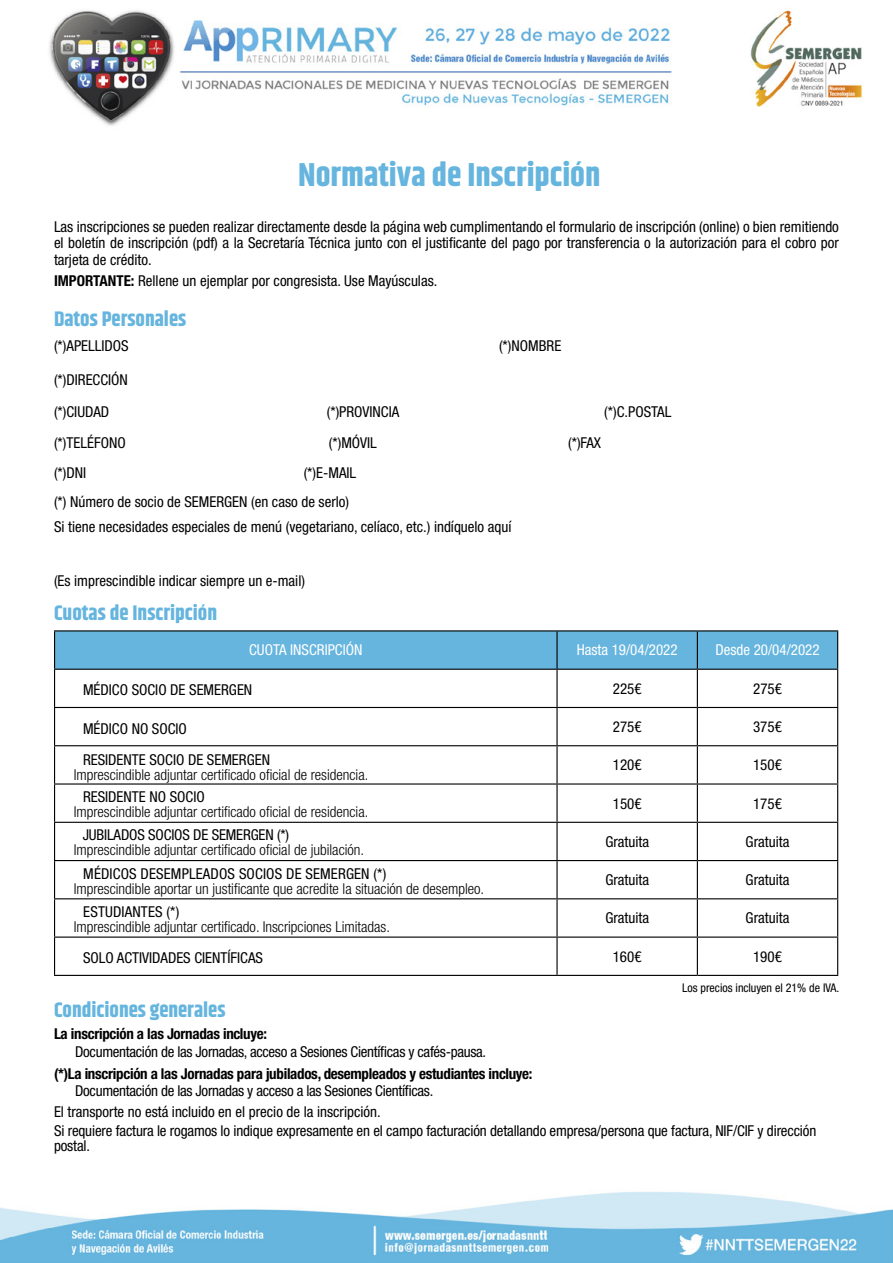
<style>
.page{position:relative;width:893px;height:1263px;background:#fff}
.page>*{position:absolute;margin:0;border:0;box-sizing:border-box;transform-origin:0 0}
.t1{font:700 33px "Khand";color:#66b5de}
.t2{font:700 21px "Khand";color:#66b5de}
.t3{font:condensed 15px/16.5px "Helvetica Neue LT Std";color:#000}
.t4{font:300 condensed 15px "Helvetica Neue LT Std";color:#000}
.t5{font:700 condensed 15px "Helvetica Neue LT Std";letter-spacing:-.02em;color:#000}
.t6{font:condensed 15px "Helvetica Neue LT Std";letter-spacing:-.02em;color:#000}
.t7{font:condensed 15px "Helvetica Neue LT Std";color:#fff}
.t8{font:condensed 12px "Helvetica Neue LT Std";color:#000}
.s1{font-weight:700}
</style>
<div class="page">
<img style="left:0;top:10px;width:893px;height:1253px">
<div style="left:55px;top:631px;width:782px;height:38px;background:#66b5de"></div>
<hr style="left:54px;top:630px;width:503px;height:1px;background:#000">
<hr style="left:54px;top:631px;width:1px;height:38px;background:#000">
<hr style="left:557px;top:630px;width:140px;height:1px;background:#000">
<hr style="left:556px;top:631px;width:2px;height:38px;background:#000">
<hr style="left:697px;top:630px;width:141px;height:1px;background:#000">
<hr style="left:697px;top:631px;width:1px;height:38px;background:#000">
<hr style="left:837px;top:631px;width:1px;height:38px;background:#000">
<hr style="left:54px;top:669px;width:503px;height:1px;background:#000">
<hr style="left:54px;top:670px;width:1px;height:37px;background:#000">
<hr style="left:557px;top:669px;width:140px;height:1px;background:#000">
<hr style="left:556px;top:670px;width:2px;height:37px;background:#000">
<hr style="left:697px;top:669px;width:141px;height:1px;background:#000">
<hr style="left:697px;top:670px;width:1px;height:37px;background:#000">
<hr style="left:837px;top:670px;width:1px;height:37px;background:#000">
<hr style="left:54px;top:707px;width:503px;height:1px;background:#000">
<hr style="left:54px;top:708px;width:1px;height:37px;background:#000">
<hr style="left:557px;top:707px;width:140px;height:1px;background:#000">
<hr style="left:556px;top:708px;width:2px;height:37px;background:#000">
<hr style="left:697px;top:707px;width:141px;height:1px;background:#000">
<hr style="left:697px;top:708px;width:1px;height:37px;background:#000">
<hr style="left:837px;top:708px;width:1px;height:37px;background:#000">
<hr style="left:54px;top:745px;width:503px;height:1px;background:#000">
<hr style="left:54px;top:746px;width:1px;height:37px;background:#000">
<hr style="left:557px;top:745px;width:140px;height:1px;background:#000">
<hr style="left:556px;top:746px;width:2px;height:37px;background:#000">
<hr style="left:697px;top:745px;width:141px;height:1px;background:#000">
<hr style="left:697px;top:746px;width:1px;height:37px;background:#000">
<hr style="left:837px;top:746px;width:1px;height:37px;background:#000">
<hr style="left:54px;top:783px;width:503px;height:1px;background:#000">
<hr style="left:54px;top:784px;width:1px;height:38px;background:#000">
<hr style="left:557px;top:783px;width:140px;height:1px;background:#000">
<hr style="left:556px;top:784px;width:2px;height:38px;background:#000">
<hr style="left:697px;top:783px;width:141px;height:1px;background:#000">
<hr style="left:697px;top:784px;width:1px;height:38px;background:#000">
<hr style="left:837px;top:784px;width:1px;height:38px;background:#000">
<hr style="left:54px;top:822px;width:503px;height:1px;background:#000">
<hr style="left:54px;top:823px;width:1px;height:37px;background:#000">
<hr style="left:557px;top:822px;width:140px;height:1px;background:#000">
<hr style="left:556px;top:823px;width:2px;height:37px;background:#000">
<hr style="left:697px;top:822px;width:141px;height:1px;background:#000">
<hr style="left:697px;top:823px;width:1px;height:37px;background:#000">
<hr style="left:837px;top:823px;width:1px;height:37px;background:#000">
<hr style="left:54px;top:860px;width:503px;height:1px;background:#000">
<hr style="left:54px;top:861px;width:1px;height:37px;background:#000">
<hr style="left:557px;top:860px;width:140px;height:1px;background:#000">
<hr style="left:556px;top:861px;width:2px;height:37px;background:#000">
<hr style="left:697px;top:860px;width:141px;height:1px;background:#000">
<hr style="left:697px;top:861px;width:1px;height:37px;background:#000">
<hr style="left:837px;top:861px;width:1px;height:37px;background:#000">
<hr style="left:54px;top:898px;width:503px;height:1px;background:#000">
<hr style="left:54px;top:899px;width:1px;height:37px;background:#000">
<hr style="left:557px;top:898px;width:140px;height:1px;background:#000">
<hr style="left:556px;top:899px;width:2px;height:37px;background:#000">
<hr style="left:697px;top:898px;width:141px;height:1px;background:#000">
<hr style="left:697px;top:899px;width:1px;height:37px;background:#000">
<hr style="left:837px;top:899px;width:1px;height:37px;background:#000">
<hr style="left:54px;top:936px;width:503px;height:2px;background:#000">
<hr style="left:54px;top:938px;width:1px;height:37px;background:#000">
<hr style="left:557px;top:936px;width:140px;height:2px;background:#000">
<hr style="left:556px;top:938px;width:2px;height:37px;background:#000">
<hr style="left:697px;top:936px;width:141px;height:2px;background:#000">
<hr style="left:697px;top:938px;width:1px;height:37px;background:#000">
<hr style="left:837px;top:938px;width:1px;height:37px;background:#000">
<hr style="left:54px;top:975px;width:503px;height:1px;background:#000">
<hr style="left:557px;top:975px;width:140px;height:1px;background:#000">
<hr style="left:697px;top:975px;width:141px;height:1px;background:#000">
<h1 class="t1" style="left:298px;top:151px;width:304px">Normativa de Inscripción</h1>
<p class="t3" style="left:54px;top:218px;width:786px;text-align:justify">Las inscripciones se pueden realizar directamente desde la página web cumplimentando el formulario de inscripción (online) o bien remitiendo el boletín de inscripción (pdf) a la Secretaría Técnica junto con el justificante del pago por transferencia o la autorización para el cobro por tarjeta de crédito.</p>
<p class="t3" style="left:54px;top:272px;width:385px"><span class="s1">IMPORTANTE:</span> Rellene un ejemplar por congresista. Use Mayúsculas.</p>
<h2 class="t2" style="left:54px;top:304px;width:134px">Datos Personales</h2>
<p class="t3" style="left:54px;top:337px;width:76px">(*)APELLIDOS</p>
<p class="t3" style="left:499px;top:337px;width:64px">(*)NOMBRE</p>
<p class="t3" style="left:54px;top:364px;width:75px;line-height:31.7px">(*)DIRECCIÓN (*)CIUDAD</p>
<p class="t3" style="left:327px;top:403px;width:74px">(*)PROVINCIA</p>
<p class="t3" style="left:604px;top:403px;width:69px">(*)C.POSTAL</p>
<p class="t3" style="left:54px;top:435px;width:73px">(*)TELÉFONO</p>
<p class="t3" style="left:329px;top:435px;width:50px">(*)MÓVIL</p>
<p class="t3" style="left:568px;top:435px;width:35px">(*)FAX</p>
<p class="t3" style="left:54px;top:464px;width:34px">(*)DNI</p>
<p class="t3" style="left:54px;top:458px;width:304px;line-height:29.2px;text-indent:250px">(*)E-MAIL (*) Número de socio de SEMERGEN (en caso de serlo)</p>
<p class="t3" style="left:54px;top:518px;width:459px">Si tiene necesidades especiales de menú (vegetariano, celíaco, etc.) indíquelo aquí</p>
<p class="t3" style="left:54px;top:573px;width:253px">(Es imprescindible indicar siempre un e-mail)</p>
<h2 class="t2" style="left:54px;top:598px;width:165px">Cuotas de Inscripción</h2>
<p class="t7" style="left:249px;top:641px;width:115px">CUOTA INSCRIPCIÓN</p>
<p class="t7" style="left:577px;top:641px;width:102px">Hasta 19/04/2022</p>
<p class="t7" style="left:715px;top:641px;width:106px">Desde 20/04/2022</p>
<p class="t3" style="left:83px;top:681px;width:171px">MÉDICO SOCIO DE SEMERGEN</p>
<p class="t3" style="left:613px;top:680px;width:30px">225€</p>
<p class="t3" style="left:753px;top:680px;width:30px">275€</p>
<p class="t3" style="left:83px;top:720px;width:105px">MÉDICO NO SOCIO</p>
<p class="t3" style="left:613px;top:718px;width:30px">275€</p>
<p class="t3" style="left:753px;top:718px;width:30px">375€</p>
<p class="t3" style="left:83px;top:751px;width:188px">RESIDENTE SOCIO DE SEMERGEN</p>
<p class="t4" style="left:74px;top:766px;width:296px">Imprescindible adjuntar certificado oficial de residencia.</p>
<p class="t3" style="left:613px;top:756px;width:30px">120€</p>
<p class="t3" style="left:753px;top:756px;width:30px">150€</p>
<p class="t3" style="left:83px;top:788px;width:123px">RESIDENTE NO SOCIO</p>
<p class="t4" style="left:74px;top:803px;width:296px">Imprescindible adjuntar certificado oficial de residencia.</p>
<p class="t3" style="left:83px;top:827px;width:208px">JUBILADOS SOCIOS DE SEMERGEN (*)</p>
<p class="t4" style="left:74px;top:841px;width:292px">Imprescindible adjuntar certificado oficial de jubilación.</p>
<p class="t3" style="left:83px;top:865px;width:305px">MÉDICOS DESEMPLEADOS SOCIOS DE SEMERGEN (*)</p>
<p class="t4" style="left:74px;top:880px;width:412px">Imprescindible aportar un justificante que acredite la situación de desempleo.</p>
<p class="t3" style="left:83px;top:903px;width:98px">ESTUDIANTES (*)</p>
<p class="t4" style="left:74px;top:918px;width:318px">Imprescindible adjuntar certificado. Inscripciones Limitadas.</p>
<p class="t3" style="left:613px;top:795px;width:30px">150€</p>
<p class="t3" style="left:753px;top:795px;width:30px">175€</p>
<p class="t3" style="left:605px;top:833px;width:45px">Gratuita</p>
<p class="t3" style="left:746px;top:833px;width:45px">Gratuita</p>
<p class="t3" style="left:605px;top:871px;width:45px">Gratuita</p>
<p class="t3" style="left:746px;top:871px;width:45px">Gratuita</p>
<p class="t3" style="left:605px;top:910px;width:45px">Gratuita</p>
<p class="t3" style="left:746px;top:910px;width:45px">Gratuita</p>
<p class="t3" style="left:83px;top:950px;width:182px">SOLO ACTIVIDADES CIENTÍFICAS</p>
<p class="t3" style="left:613px;top:948px;width:30px">160€</p>
<p class="t3" style="left:753px;top:948px;width:30px">190€</p>
<p class="t8" style="left:682px;top:980px;width:159px">Los precios incluyen el 21% de IVA.</p>
<h2 class="t2" style="left:54px;top:995px;width:173px">Condiciones generales</h2>
<p class="t5" style="left:54px;top:1024px;width:215px">La inscripción a las Jornadas incluye:</p>
<p class="t6" style="left:75px;top:1043px;width:412px">Documentación de las Jornadas, acceso a Sesiones Científicas y cafés-pausa.</p>
<p class="t5" style="left:54px;top:1064px;width:480px">(*)La inscripción a las Jornadas para jubilados, desempleados y estudiantes incluye:</p>
<p class="t3" style="left:54px;top:1081px;width:764px;line-height:19.8px;text-indent:21px">Documentación de las Jornadas y acceso a las Sesiones Científicas.<br>El transporte no está incluido en el precio de la inscripción.<br>Si requiere factura le rogamos lo indique expresamente en el campo facturación detallando empresa/persona que factura, NIF/CIF y dirección</p>
<p class="t3" style="left:54px;top:1137px;width:38px">postal.</p>
</div>
